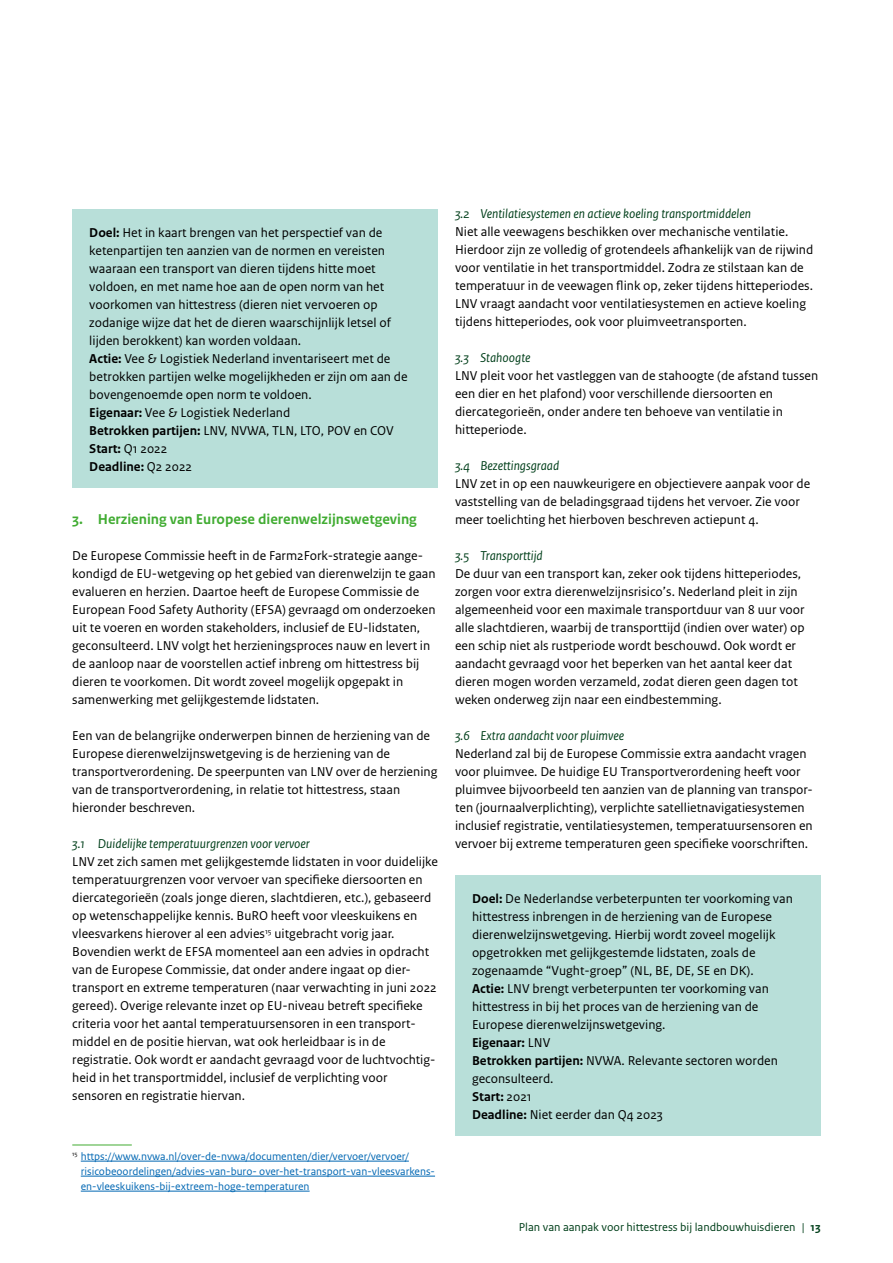
<style>
.page{position:relative;width:893px;height:1263px;background:#fff}
.page>*{position:absolute;margin:0;border:0;box-sizing:border-box;transform-origin:0 0}
._05_RO_Alineakop_San{font:700 15px "Rijksoverheid Sans Text";color:#41ac32}
._10_RO_Broodtekst_Se{font:13.5px/18px "Rijksoverheid Sans Text";color:#000}
._21_RO_Kader_Broodte{font:13.5px/18px "Rijksoverheid Sans Text";color:#000}
._06_RO_Subalineakop{font:italic 13.5px "Rijksoverheid Sans Text";color:#003f1a}
._21_RO_Kader_Broodte-2{font:700 13.5px "Rijksoverheid Sans Text";color:#000}
.t1{font:12px "Rijksoverheid Sans Text";color:#003f1a}
._14_RO_Voetnoot{font:11.25px/15px "Rijksoverheid Sans Text";color:#0067b3}
.s1{font-weight:700}
.s2{font-weight:400}
</style>
<div class="page">
<div style="left:72px;top:209px;width:366px;height:279px;background:#b8dfd9"></div>
<hr style="left:72px;top:1144px;width:60px;height:1px;background:#41ac32">
<hr style="left:81px;top:1161px;width:328px;height:1px;background:#0067b3">
<hr style="left:81px;top:1176px;width:354px;height:1px;background:#0067b3">
<hr style="left:81px;top:1191px;width:229px;height:1px;background:#0067b3">
<div style="left:455px;top:875px;width:366px;height:261px;background:#b8dfd9"></div>
<p class="_21_RO_Kader_Broodte" style="left:89px;top:224px;width:303px"><span class="s1">Doel:</span> Het in kaart brengen van het perspectief van de ketenpartijen ten aanzien van de normen en vereisten waaraan een transport van dieren tijdens hitte moet voldoen, en met name hoe aan de open norm van het voorkomen van hittestress (dieren niet vervoeren op zodanige wijze dat het de dieren waarschijnlijk letsel of lijden berokkent) kan worden voldaan.</p>
<p class="_21_RO_Kader_Broodte" style="left:89px;top:350px;width:320px"><span class="s1">Actie:</span> Vee &amp; Logistiek Nederland inventariseert met de betrokken partijen welke mogelijkheden er zijn om aan de bovengenoemde open norm te voldoen.</p>
<p class="_21_RO_Kader_Broodte" style="left:89px;top:404px;width:203px"><span class="s1">Eigenaar:</span> Vee &amp; Logistiek Nederland</p>
<p class="_21_RO_Kader_Broodte" style="left:89px;top:422px;width:306px"><span class="s1">Betrokken partijen:</span> LNV, NVWA, TLN, LTO, POV en COV</p>
<p class="_21_RO_Kader_Broodte-2" style="left:89px;top:441px;width:80px">Start: <span class="s2">Q1 2022</span></p>
<p class="_21_RO_Kader_Broodte-2" style="left:89px;top:459px;width:104px">Deadline: <span class="s2">Q2 2022</span></p>
<p class="_05_RO_Alineakop_San" style="left:72px;top:510px;width:346px">3. Herziening van Europese dierenwelzijnswetgeving</p>
<p class="_10_RO_Broodtekst_Se" style="left:72px;top:547px;width:365px">De Europese Commissie heeft in de Farm2Fork-strategie aange&shy;kondigd de EU-wetgeving op het gebied van dierenwelzijn te gaan evalueren en herzien. Daartoe heeft de Europese Commissie de European Food Safety Authority (EFSA) gevraagd om onderzoeken uit te voeren en worden stakeholders, inclusief de EU-lidstaten, geconsulteerd. LNV volgt het herzieningsproces nauw en levert in de aanloop naar de voorstellen actief inbreng om hittestress bij dieren te voorkomen. Dit wordt zoveel mogelijk opgepakt in samenwerking met gelijkgestemde lidstaten.</p>
<p class="_10_RO_Broodtekst_Se" style="left:72px;top:727px;width:367px">Een van de belangrijke onderwerpen binnen de herziening van de Europese dierenwelzijnswetgeving is de herziening van de transportverordening. De speerpunten van LNV over de herziening van de transportverordening, in relatie tot hittestress, staan hieronder beschreven.</p>
<p class="_06_RO_Subalineakop" style="left:72px;top:836px;width:239px">3.1 Duidelijke temperatuurgrenzen voor vervoer</p>
<p class="_10_RO_Broodtekst_Se" style="left:72px;top:853px;width:367px">LNV zet zich samen met gelijkgestemde lidstaten in voor duidelijke temperatuurgrenzen voor vervoer van specifieke diersoorten en diercategorieën (zoals jonge dieren, slachtdieren, etc.), gebaseerd op wetenschappelijke kennis. BuRO heeft voor vleeskuikens en vleesvarkens hierover al een advies<sup>15</sup> uitgebracht vorig jaar.<br>Bovendien werkt de EFSA momenteel aan een advies in opdracht van de Europese Commissie, dat onder andere ingaat op dier&shy;transport en extreme temperaturen (naar verwachting in juni 2022 gereed). Overige relevante inzet op EU-niveau betreft specifieke criteria voor het aantal temperatuursensoren in een transport&shy;middel en de positie hiervan, wat ook herleidbaar is in de registratie. Ook wordt er aandacht gevraagd voor de luchtvochtig&shy;heid in het transportmiddel, inclusief de verplichting voor sensoren en registratie hiervan.</p>
<p class="_14_RO_Voetnoot" style="left:81px;top:1149px;width:356px;text-indent:-9px"><sup>15</sup> https://www.nvwa.nl/over-de-nvwa/documenten/dier/vervoer/vervoer/ risicobeoordelingen/advies-van-buro- over-het-transport-van-vleesvarkens&shy;en-vleeskuikens-bij-extreem-hoge-temperaturen</p>
<p class="_06_RO_Subalineakop" style="left:455px;top:206px;width:298px">3.2 Ventilatiesystemen en actieve koeling transportmiddelen</p>
<p class="_10_RO_Broodtekst_Se" style="left:455px;top:223px;width:360px">Niet alle veewagens beschikken over mechanische ventilatie.<br>Hierdoor zijn ze volledig of grotendeels afhankelijk van de rijwind voor ventilatie in het transportmiddel. Zodra ze stilstaan kan de temperatuur in de veewagen flink op, zeker tijdens hitteperiodes.<br>LNV vraagt aandacht voor ventilatiesystemen en actieve koeling tijdens hitteperiodes, ook voor pluimveetransporten.</p>
<p class="_06_RO_Subalineakop" style="left:455px;top:350px;width:77px">3.3 Stahoogte</p>
<p class="_10_RO_Broodtekst_Se" style="left:455px;top:367px;width:365px">LNV pleit voor het vastleggen van de stahoogte (de afstand tussen een dier en het plafond) voor verschillende diersoorten en diercategorieën, onder andere ten behoeve van ventilatie in hitteperiode.</p>
<p class="_06_RO_Subalineakop" style="left:455px;top:458px;width:106px">3.4 Bezettingsgraad</p>
<p class="_10_RO_Broodtekst_Se" style="left:455px;top:475px;width:357px">LNV zet in op een nauwkeurigere en objectievere aanpak voor de vaststelling van de beladingsgraad tijdens het vervoer. Zie voor meer toelichting het hierboven beschreven actiepunt 4.</p>
<p class="_06_RO_Subalineakop" style="left:455px;top:548px;width:89px">3.5 Transporttijd</p>
<p class="_10_RO_Broodtekst_Se" style="left:455px;top:565px;width:351px">De duur van een transport kan, zeker ook tijdens hitteperiodes, zorgen voor extra dierenwelzijnsrisico’s. Nederland pleit in zijn algemeenheid voor een maximale transportduur van 8 uur voor alle slachtdieren, waarbij de transporttijd (indien over water) op een schip niet als rustperiode wordt beschouwd. Ook wordt er aandacht gevraagd voor het beperken van het aantal keer dat dieren mogen worden verzameld, zodat dieren geen dagen tot weken onderweg zijn naar een eindbestemming.</p>
<p class="_06_RO_Subalineakop" style="left:455px;top:728px;width:171px">3.6 Extra aandacht voor pluimvee</p>
<p class="_10_RO_Broodtekst_Se" style="left:455px;top:745px;width:359px">Nederland zal bij de Europese Commissie extra aandacht vragen voor pluimvee. De huidige EU Transportverordening heeft voor pluimvee bijvoorbeeld ten aanzien van de planning van transpor&shy;ten (journaalverplichting), verplichte satellietnavigatiesystemen inclusief registratie, ventilatiesystemen, temperatuursensoren en vervoer bij extreme temperaturen geen specifieke voorschriften.</p>
<p class="_21_RO_Kader_Broodte" style="left:472px;top:890px;width:322px"><span class="s1">Doel:</span> De Nederlandse verbeterpunten ter voorkoming van hittestress inbrengen in de herziening van de Europese dierenwelzijnswetgeving. Hierbij wordt zoveel mogelijk opgetrokken met gelijkgestemde lidstaten, zoals de zogenaamde “Vught-groep” (NL, BE, DE, SE en DK).</p>
<p class="_21_RO_Kader_Broodte" style="left:472px;top:980px;width:298px"><span class="s1">Actie:</span> LNV brengt verbeterpunten ter voorkoming van hittestress in bij het proces van de herziening van de<br>Europese dierenwelzijnswetgeving.</p>
<p class="_21_RO_Kader_Broodte-2" style="left:472px;top:1035px;width:80px">Eigenaar: <span class="s2">LNV</span></p>
<p class="_21_RO_Kader_Broodte" style="left:472px;top:1052px;width:307px"><span class="s1">Betrokken partijen:</span> NVWA. Relevante sectoren worden geconsulteerd.</p>
<p class="_21_RO_Kader_Broodte-2" style="left:472px;top:1089px;width:61px">Start: <span class="s2">2021</span></p>
<p class="_21_RO_Kader_Broodte" style="left:472px;top:1106px;width:192px"><span class="s1">Deadline:</span> Niet eerder dan Q4 2023</p>
<p class="t1" style="left:519px;top:1220px;width:303px">Plan van aanpak voor hittestress bij landbouwhuisdieren | <span class="s1">13</span></p>
</div>
